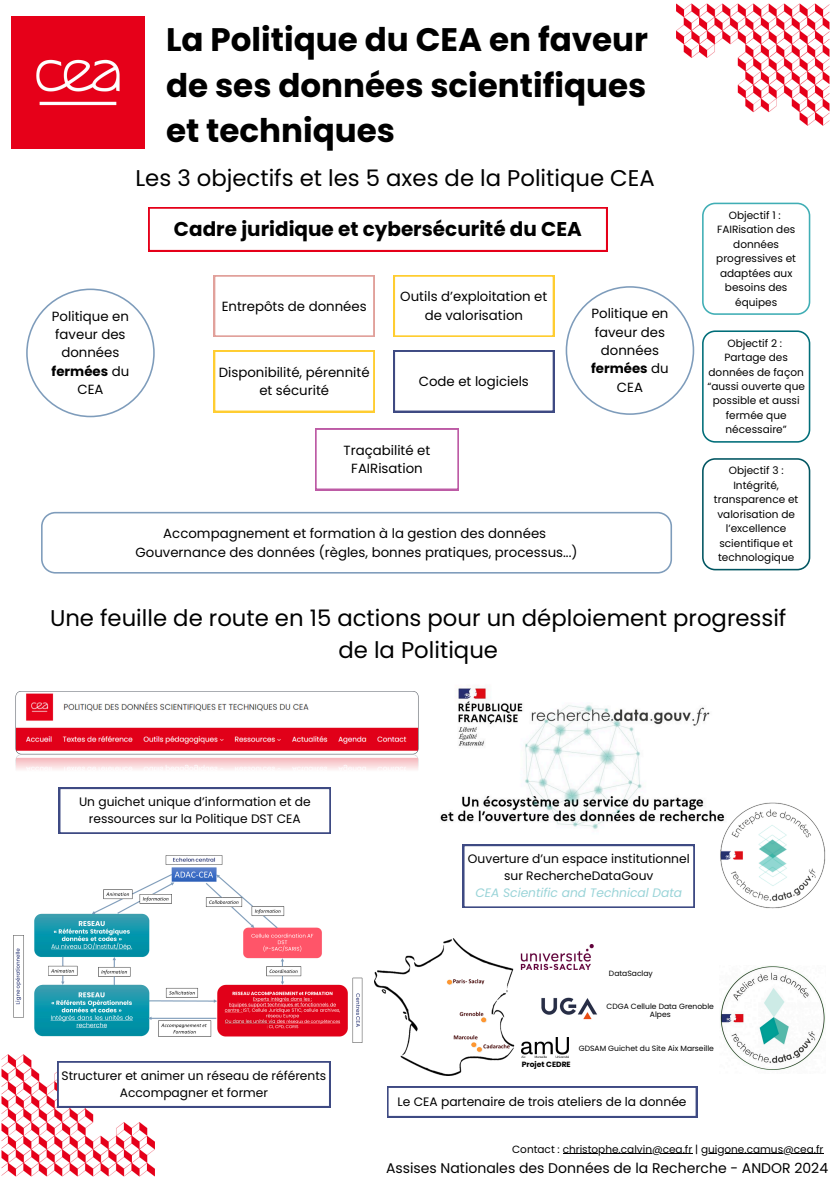
<style>
.page{position:relative;width:835px;height:1180px;background:#fff}
.page>*{position:absolute;margin:0;border:0;box-sizing:border-box;transform-origin:0 0}
.t1{font:700 32.55px/45.4px "Poppins";color:#000;text-align:justify}
.t2{font:22.75px/31.8px "Poppins";color:#000;text-align:center}
.t3{font:700 19.95px "Poppins";color:#000}
.t4{font:14px "Poppins";color:#000}
.t5{font:13.3px/18.4px "Poppins";color:#000;text-align:center}
.t6{font:12.25px/17.1px "Poppins";color:#000;text-align:center}
.t7{font:10.5px/14.4px "Poppins";color:#000;text-align:center}
.t8{font:7.59px/7.5px "Poppins";color:#000;text-align:center}
.t9{font:700 7.59px "Poppins";color:#000}
.s1{font-weight:700}
.s2{font-style:italic;color:#9ad4d8}
</style>
<div class="page">
<img style="left:12px;top:16px;width:132px;height:132px">
<img style="left:1px;top:1054px;width:159px;height:123px">
<img style="left:676px;top:3px;width:154px;height:123px">
<svg style="left:148px;top:207px;width:459px;height:44px"></svg>
<svg style="left:214px;top:275px;width:160px;height:62px"></svg>
<svg style="left:393px;top:275px;width:161px;height:62px"></svg>
<svg style="left:214px;top:350px;width:160px;height:62px"></svg>
<svg style="left:393px;top:350px;width:161px;height:62px"></svg>
<svg style="left:315px;top:428px;width:143px;height:62px"></svg>
<svg style="left:26px;top:288px;width:129px;height:129px"></svg>
<svg style="left:702px;top:203px;width:108px;height:112px"></svg>
<svg style="left:702px;top:330px;width:108px;height:112px"></svg>
<svg style="left:702px;top:458px;width:108px;height:112px"></svg>
<svg style="left:41px;top:512px;width:631px;height:61px"></svg>
<svg style="left:565px;top:286px;width:129px;height:129px"></svg>
<img style="left:374px;top:938px;width:141px;height:137px">
<img style="left:520px;top:944px;width:74px;height:26px">
<img style="left:541px;top:997px;width:56px;height:23px">
<img style="left:521px;top:1037px;width:47px;height:20px">
<img style="left:720px;top:966px;width:105px;height:104px">
<img style="left:440px;top:686px;width:279px;height:144px">
<img style="left:719px;top:803px;width:106px;height:105px">
<svg style="left:387px;top:1086px;width:310px;height:31px"></svg>
<svg style="left:463px;top:844px;width:231px;height:64px"></svg>
<img style="left:15px;top:691px;width:403px;height:126px">
<svg style="left:59px;top:787px;width:272px;height:47px"></svg>
<img style="left:13px;top:855px;width:349px;height:187px">
<svg style="left:57px;top:1061px;width:273px;height:46px"></svg>
<hr style="left:562px;top:1153px;width:130px;height:1px;background:#000">
<hr style="left:700px;top:1153px;width:123px;height:1px;background:#000">
<p class="t1" style="left:166px;top:17px;width:483px">La Politique du CEA en faveur de ses données scientifiques et techniques</p>
<p class="t2" style="left:135px;top:162px;width:521px">Les 3 objectifs et les 5 axes de la Politique CEA</p>
<h4 class="t5" style="left:52px;top:307px;width:79px">Politique en faveur des données <span class="s1">fermées</span> du<br>CEA</h4>
<h2 class="t3" style="left:174px;top:215px;width:409px">Cadre juridique et cybersécurité du CEA</h2>
<h3 class="t5" style="left:222px;top:297px;width:146px">Entrepôts de données</h3>
<h4 class="t5" style="left:400px;top:288px;width:148px">Outils d’exploitation et de valorisation</h4>
<h4 class="t5" style="left:219px;top:363px;width:152px">Disponibilité, pérennité et sécurité</h4>
<h4 class="t5" style="left:418px;top:372px;width:112px">Code et logiciels</h4>
<h4 class="t5" style="left:343px;top:441px;width:88px">Traçabilité et<br>FAIRisation</h4>
<h6 class="t5" style="left:591px;top:304px;width:79px">Politique en faveur des données <span class="s1">fermées</span> du<br>CEA</h6>
<h6 class="t5" style="left:135px;top:524px;width:443px">Accompagnement et formation à la gestion des données<br>Gouvernance des données (règles, bonnes pratiques, processus...)</h6>
<h4 class="t7" style="left:716px;top:208px;width:81px">Objectif 1 :<br>FAIRisation des données progressives et adaptées aux besoins des équipes</h4>
<h4 class="t7" style="left:707px;top:336px;width:99px">Objectif 2 :<br>Partage des données de façon “aussi ouverte que possible et aussi fermée que nécessaire”</h4>
<h4 class="t7" style="left:713px;top:463px;width:86px">Objectif 3 :<br>Intégrité, transparence et valorisation de l’excellence scientifique et technologique</h4>
<p class="t2" style="left:50px;top:602px;width:737px">Une feuille de route en 15 actions pour un déploiement progressif de la Politique</p>
<p class="t6" style="left:79px;top:793px;width:233px">Un guichet unique d’information et de ressources sur la Politique DST CEA</p>
<h6 class="t6" style="left:62px;top:1067px;width:266px">Structurer et animer un réseau de référents<br>Accompagner et former</h6>
<p class="t6" style="left:468px;top:850px;width:223px">Ouverture d’un espace institutionnel sur RechercheDataGouv<br><span class="s2">CEA Scientific and Technical Data</span></p>
<h5 class="t9" style="left:521px;top:1059px;width:50px">Projet CEDRE</h5>
<p class="t8" style="left:609px;top:970px;width:45px">DataSaclay</p>
<h5 class="t8" style="left:606px;top:1002px;width:109px">CDGA Cellule Data Grenoble<br>Alpes</h5>
<p class="t8" style="left:578px;top:1044px;width:137px">GDSAM Guichet du Site Aix Marseille</p>
<p class="t6" style="left:397px;top:1093px;width:290px">Le CEA partenaire de trois ateliers de la donnée</p>
<h4 class="t7" style="left:512px;top:1141px;width:312px">Contact : christophe.calvin@cea.fr | guigone.camus@cea.fr</h4>
<p class="t4" style="left:386px;top:1158px;width:443px">Assises Nationales des Données de la Recherche - ANDOR 2024</p>
</div>
